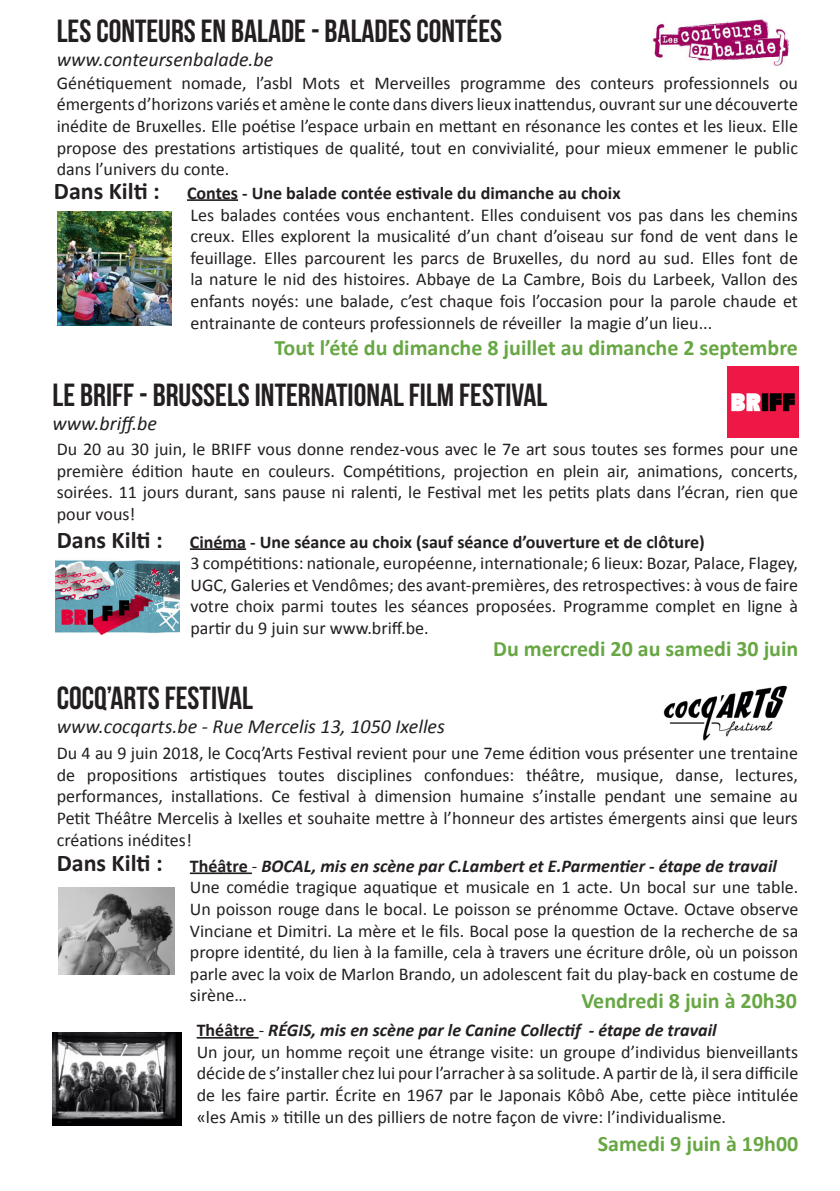
<style>
.page{position:relative;width:840px;height:1191px;background:#fff}
.page>*{position:absolute;margin:0;border:0;box-sizing:border-box;transform-origin:0 0}
.t1{font:32px "Bebas Neue";color:#231f20}
.t2{font:700 24px "Calibri";color:#231f20}
.t3{font:700 22px "Calibri";color:#67a743}
.t4{font:italic 20px "Calibri";color:#231f20}
.t5{font:18px/21.6px "Calibri";color:#231f20;text-align:justify}
.t6{font:700 18px "Calibri";color:#231f20}
.t7{font:italic 700 18px "Calibri";color:#231f20}
.s1{font-size:24px}
.s2{font-style:normal}
.s3{font-weight:400;font-style:normal}
</style>
<div class="page">
<hr style="left:190px;top:548px;width:56px;height:2px;background:#231f20">
<img style="left:55px;top:560px;width:125px;height:75px">
<img style="left:651px;top:19px;width:139px;height:47px">
<hr style="left:187px;top:199px;width:51px;height:2px;background:#231f20">
<img style="left:58px;top:211px;width:114px;height:114px">
<img style="left:727px;top:366px;width:71px;height:71px">
<img style="left:663px;top:685px;width:125px;height:56px">
<hr style="left:190px;top:872px;width:62px;height:2px;background:#231f20">
<hr style="left:196px;top:1037px;width:62px;height:1px;background:#231f20">
<img style="left:58px;top:888px;width:116px;height:86px">
<img style="left:52px;top:1032px;width:130px;height:93px">
<p class="t1" style="left:57px;top:14px;width:446px">LES CONTEURS EN BALADE - BALADES CONTÉES</p>
<p class="t4" style="left:57px;top:46px;width:218px">www.conteursenbalade.be</p>
<p class="t5" style="left:57px;top:72px;width:742px">Génétiquement nomade, l’asbl Mots et Merveilles programme des conteurs professionnels ou émergents d’horizons variés et amène le conte dans divers lieux inattendus, ouvrant sur une découverte inédite de Bruxelles. Elle poétise l’espace urbain en mettant en résonance les contes et les lieux. Elle propose des prestations artistiques de qualité, tout en convivialité, pour mieux emmener le public dans l’univers du conte.</p>
<p class="t6" style="left:54px;top:181px;width:568px"><span class="s1">Dans Kilti :</span> Contes - Une balade contée estivale du dimanche au choix</p>
<p class="t5" style="left:190px;top:204px;width:608px">Les balades contées vous enchantent. Elles conduisent vos pas dans les chemins creux. Elles explorent la musicalité d’un chant d’oiseau sur fond de vent dans le feuillage. Elles parcourent les parcs de Bruxelles, du nord au sud. Elles font de la nature le nid des histoires. Abbaye de La Cambre, Bois du Larbeek, Vallon des enfants noyés: une balade, c’est chaque fois l’occasion pour la parole chaude et entrainante de conteurs professionnels de réveiller la magie d’un lieu...</p>
<p class="t3" style="left:274px;top:333px;width:524px">Tout l’été du dimanche 8 juillet au dimanche 2 septembre</p>
<p class="t1" style="left:52px;top:377px;width:496px">LE BRIFF - BRUSSELS INTERNATIONAL FILM FESTIVAL</p>
<p class="t4" style="left:52px;top:409px;width:106px">www.briff.be</p>
<p class="t5" style="left:57px;top:438px;width:742px">Du 20 au 30 juin, le BRIFF vous donne rendez-vous avec le 7e art sous toutes ses formes pour une première édition haute en couleurs. Compétitions, projection en plein air, animations, concerts, soirées. 11 jours durant, sans pause ni ralenti, le Festival met les petits plats dans l’écran, rien que pour vous!</p>
<p class="t6" style="left:57px;top:530px;width:649px"><span class="s1">Dans Kilti :</span> Cinéma - Une séance au choix (sauf séance d’ouverture et de clôture)</p>
<p class="t5" style="left:190px;top:552px;width:608px">3 compétitions: nationale, européenne, internationale; 6 lieux: Bozar, Palace, Flagey, UGC, Galeries et Vendômes; des avant-premières, des retrospectives: à vous de faire votre choix parmi toutes les séances proposées. Programme complet en ligne à partir du 9 juin sur www.briff.be.</p>
<p class="t3" style="left:493px;top:634px;width:306px">Du mercredi 20 au samedi 30 juin</p>
<p class="t1" style="left:57px;top:680px;width:198px">COCQ’ARTS FESTIVAL</p>
<p class="t4" style="left:57px;top:712px;width:389px">www.cocqarts.be - Rue Mercelis 13, 1050 Ixelles</p>
<p class="t5" style="left:57px;top:742px;width:742px">Du 4 au 9 juin 2018, le Cocq’Arts Festival revient pour une 7eme édition vous présenter une trentaine de propositions artistiques toutes disciplines confondues: théâtre, musique, danse, lectures, performances, installations. Ce festival à dimension humaine s’installe pendant une semaine au Petit Théâtre Mercelis à Ixelles et souhaite mettre à l’honneur des artistes émergents ainsi que leurs créations inédites!</p>
<p class="t7" style="left:190px;top:854px;width:588px"><span class="s2">Théâtre</span> <span class="s3">-</span> BOCAL, mis en scène par C.Lambert et E.Parmentier - étape de travail</p>
<p class="t5" style="left:190px;top:876px;width:609px">Une comédie tragique aquatique et musicale en 1 acte. Un bocal sur une table.<br>Un poisson rouge dans le bocal. Le poisson se prénomme Octave. Octave observe Vinciane et Dimitri. La mère et le fils. Bocal pose la question de la recherche de sa propre identité, du lien à la famille, cela à travers une écriture drôle, où un poisson parle avec la voix de Marlon Brando, un adolescent fait du play-back en costume de sirène…</p>
<p class="t2" style="left:57px;top:847px;width:107px">Dans Kilti :</p>
<p class="t3" style="left:581px;top:987px;width:217px">Vendredi 8 juin à 20h30</p>
<p class="t7" style="left:196px;top:1018px;width:521px"><span class="s2">Théâtre</span> <span class="s3">-</span> RÉGIS, mis en scène par le Canine Collectif - étape de travail</p>
<p class="t5" style="left:196px;top:1041px;width:602px">Un jour, un homme reçoit une étrange visite: un groupe d’individus bienveillants décide de s’installer chez lui pour l’arracher à sa solitude. A partir de là, il sera difficile de les faire partir. Écrite en 1967 par le Japonais Kôbô Abe, cette pièce intitulée «les Amis » titille un des pilliers de notre façon de vivre: l’individualisme.</p>
<p class="t3" style="left:597px;top:1129px;width:202px">Samedi 9 juin à 19h00</p>
</div>
